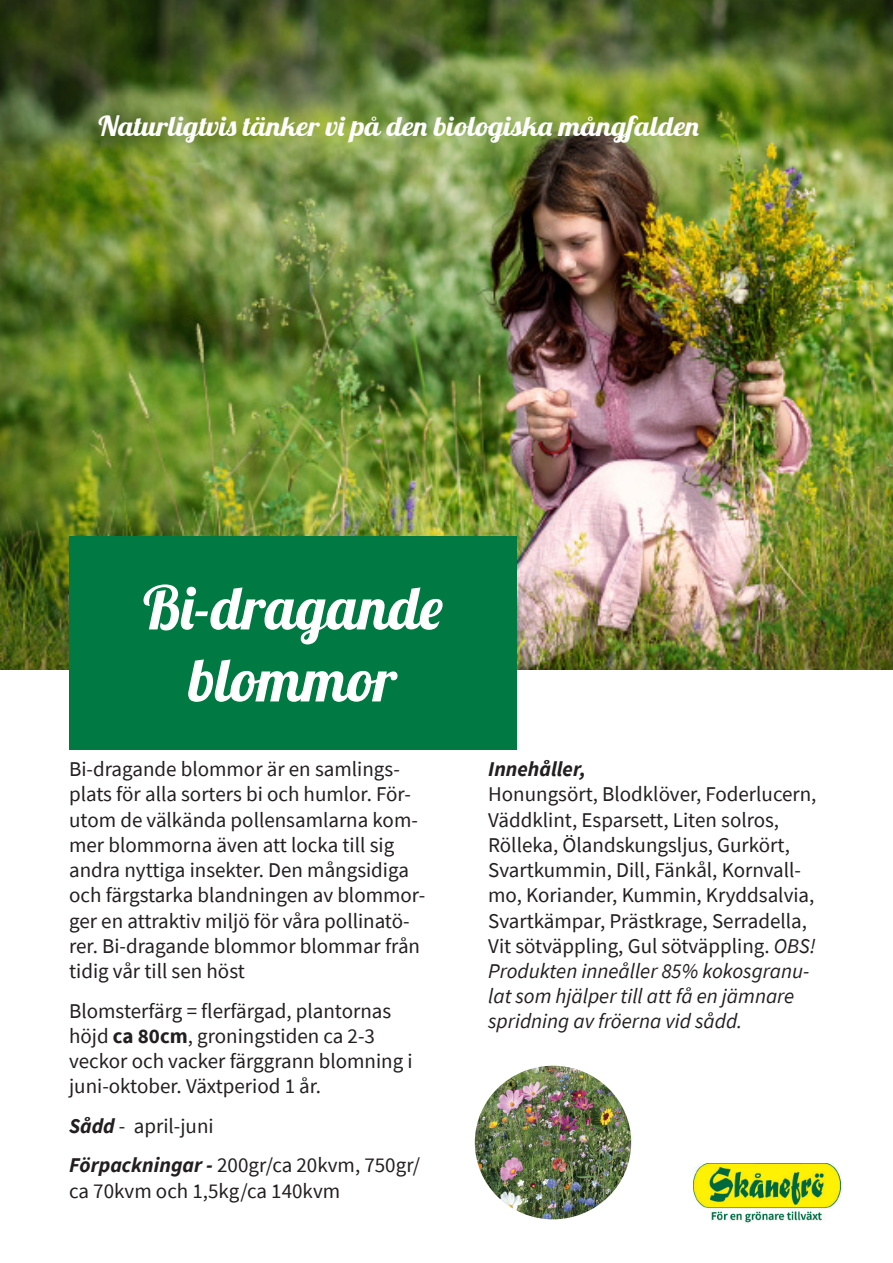
<style>
.page{position:relative;width:893px;height:1263px;background:#fff}
.page>*{position:absolute;margin:0;border:0;box-sizing:border-box;transform-origin:0 0}
.t1{font:60px "Lobster";color:#fff}
.t2{font:27px "Lobster";color:#fff;scale:1.1 1}
.t3{font:21px/25.2px "Source Sans Pro";color:#231f20}
.t4{font:italic 700 21px "Source Sans Pro";color:#231f20}
.s1{font-weight:700}
.s2{font-weight:700;font-style:italic}
.s3{font-style:italic}
</style>
<div class="page">
<img style="left:0;top:0;width:893px;height:670px">
<div style="left:69px;top:536px;width:447px;height:214px;background:#007942"></div>
<img style="left:693px;top:1163px;width:147px;height:60px">
<img style="left:475px;top:1066px;width:156px;height:153px">
<p class="t2" style="left:99px;top:109px;width:548px">Naturligtvis tänker vi på den biologiska mångfalden</p>
<p class="t1" style="left:143px;top:569px;width:302px">Bi-dragande</p>
<p class="t1" style="left:189px;top:641px;width:210px">blommor</p>
<p class="t3" style="left:69px;top:756px;width:358px">Bi-dragande blommor är en samlings&shy;plats för alla sorters bi och humlor. För&shy;utom de välkända pollensamlarna kom&shy;mer blommorna även att locka till sig andra nyttiga insekter. Den mångsidiga och färgstarka blandningen av blommor&shy;ger en attraktiv miljö för våra pollinatö&shy;rer. Bi-dragande blommor blommar från tidig vår till sen höst</p>
<p class="t3" style="left:69px;top:998px;width:345px">Blomsterfärg = flerfärgad, plantornas höjd <span class="s1">ca 80cm</span>, groningstiden ca 2-3 veckor och vacker färggrann blomning i juni-oktober. Växtperiod 1 år.</p>
<p class="t3" style="left:69px;top:1113px;width:146px"><span class="s2">Sådd</span> - april-juni</p>
<p class="t3" style="left:69px;top:1152px;width:353px"><span class="s2">Förpackningar -</span> 200gr/ca 20kvm, 750gr/ ca 70kvm och 1,5kg/ca 140kvm</p>
<p class="t4" style="left:488px;top:755px;width:99px">Innehåller,</p>
<p class="t3" style="left:488px;top:782px;width:330px">Honungsört, Blodklöver, Foderlucern, Väddklint, Esparsett, Liten solros, Rölleka, Ölandskungsljus, Gurkört, Svartkummin, Dill, Fänkål, Kornvall&shy;mo, Koriander, Kummin, Kryddsalvia, Svartkämpar, Prästkrage, Serradella, Vit sötväppling, Gul sötväppling. <span class="s3">OBS!<br>Produkten inneåller 85% kokosgranu&shy;lat som hjälper till att få en jämnare spridning av fröerna vid sådd.</span></p>
</div>
